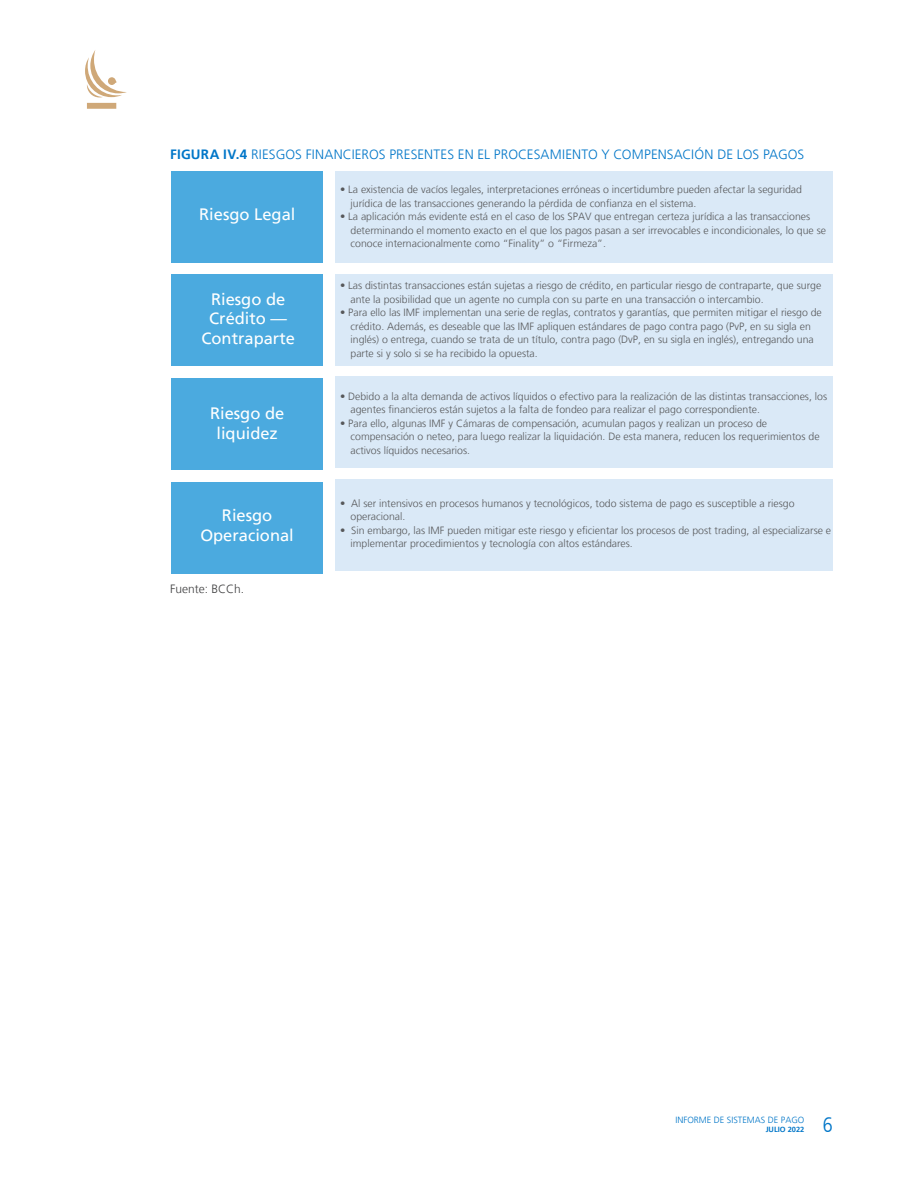
<style>
.page{position:relative;width:918px;height:1188px;background:#fff}
.page>*{position:absolute;margin:0;border:0;box-sizing:border-box;transform-origin:0 0}
.t1{font:300 condensed 21px "Frutiger LT";color:#0076c8}
.t2{font:16.5px/19.5px "Frutiger LT";color:#fff;text-align:center}
.t3{font:300 13.5px "Frutiger LT";letter-spacing:.005em;color:#0076c8}
.Notas_tabla_o_grafic{font:300 12px "Frutiger LT";color:#3e3e3f}
.Texto_general{font:300 10.5px/13.5px "Frutiger LT";color:#57585a}
.t4{font:300 9px "Frutiger LT";color:#0076c8}
.t5{font:700 7.5px "Frutiger LT";color:#0076c8}
.s1{font-weight:700}
</style>
<div class="page">
<svg style="left:85px;top:50px;width:42px;height:59px"></svg>
<div style="left:336px;top:274px;width:497px;height:92px;background:#dae9f7"></div>
<div style="left:336px;top:172px;width:497px;height:91px;background:#dae9f7"></div>
<div style="left:336px;top:377px;width:497px;height:91px;background:#dae9f7"></div>
<div style="left:336px;top:479px;width:497px;height:91px;background:#dae9f7"></div>
<div style="left:171px;top:172px;width:152px;height:91px;background:#4baadf"></div>
<div style="left:171px;top:274px;width:152px;height:92px;background:#4baadf"></div>
<div style="left:171px;top:378px;width:152px;height:91px;background:#4baadf"></div>
<div style="left:171px;top:482px;width:152px;height:92px;background:#4baadf"></div>
<p class="t3" style="left:170px;top:147px;width:636px"><span class="s1">FIGURA IV.4</span> RIESGOS FINANCIEROS PRESENTES EN EL PROCESAMIENTO Y COMPENSACIÓN DE LOS PAGOS</p>
<p class="t2" style="left:199px;top:205px;width:98px">Riesgo Legal</p>
<p class="t2" style="left:201px;top:289px;width:95px">Riesgo de<br>Crédito —<br>Contraparte</p>
<p class="t2" style="left:210px;top:404px;width:76px">Riesgo de liquidez</p>
<p class="t2" style="left:200px;top:506px;width:95px">Riesgo<br>Operacional</p>
<p class="Notas_tabla_o_grafic" style="left:170px;top:582px;width:76px">Fuente: BCCh.</p>
<p class="Texto_general" style="left:351px;top:183px;width:453px;text-indent:-10px">• La existencia de vacíos legales, interpretaciones erróneas o incertidumbre pueden afectar la seguridad jurídica de las transacciones generando la pérdida de confianza en el sistema.</p>
<p class="Texto_general" style="left:351px;top:210px;width:477px;text-indent:-10px">• La aplicación más evidente está en el caso de los SPAV que entregan certeza jurídica a las transacciones determinando el momento exacto en el que los pagos pasan a ser irrevocables e incondicionales, lo que se conoce internacionalmente como “Finality” o “Firmeza”.</p>
<p class="Texto_general" style="left:351px;top:279px;width:472px;text-indent:-10px">• Las distintas transacciones están sujetas a riesgo de crédito, en particular riesgo de contraparte, que surge ante la posibilidad que un agente no cumpla con su parte en una transacción o intercambio.</p>
<p class="Texto_general" style="left:351px;top:306px;width:473px;text-indent:-10px">• Para ello las IMF implementan una serie de reglas, contratos y garantías, que permiten mitigar el riesgo de crédito. Además, es deseable que las IMF apliquen estándares de pago contra pago (PvP, en su sigla en inglés) o entrega, cuando se trata de un título, contra pago (DvP, en su sigla en inglés), entregando una parte si y solo si se ha recibido la opuesta.</p>
<p class="Texto_general" style="left:351px;top:389px;width:478px;text-indent:-10px">• Debido a la alta demanda de activos líquidos o efectivo para la realización de las distintas transacciones, los agentes financieros están sujetos a la falta de fondeo para realizar el pago correspondiente.</p>
<p class="Texto_general" style="left:351px;top:416px;width:471px;text-indent:-10px">• Para ello, algunas IMF y Cámaras de compensación, acumulan pagos y realizan un proceso de compensación o neteo, para luego realizar la liquidación. De esta manera, reducen los requerimientos de activos líquidos necesarios.</p>
<p class="Texto_general" style="left:351px;top:496px;width:446px;text-indent:-10px">• Al ser intensivos en procesos humanos y tecnológicos, todo sistema de pago es susceptible a riesgo operacional.</p>
<p class="Texto_general" style="left:351px;top:523px;width:482px;text-indent:-10px">• Sin embargo, las IMF pueden mitigar este riesgo y eficientar los procesos de post trading, al especializarse e implementar procedimientos y tecnología con altos estándares.</p>
<p class="t4" style="left:675px;top:1115px;width:131px">INFORME DE SISTEMAS DE PAGO</p>
<p class="t5" style="left:766px;top:1125px;width:40px">JULIO 2022</p>
<h1 class="t1" style="left:823px;top:1113px;width:12px">6</h1>
</div>
